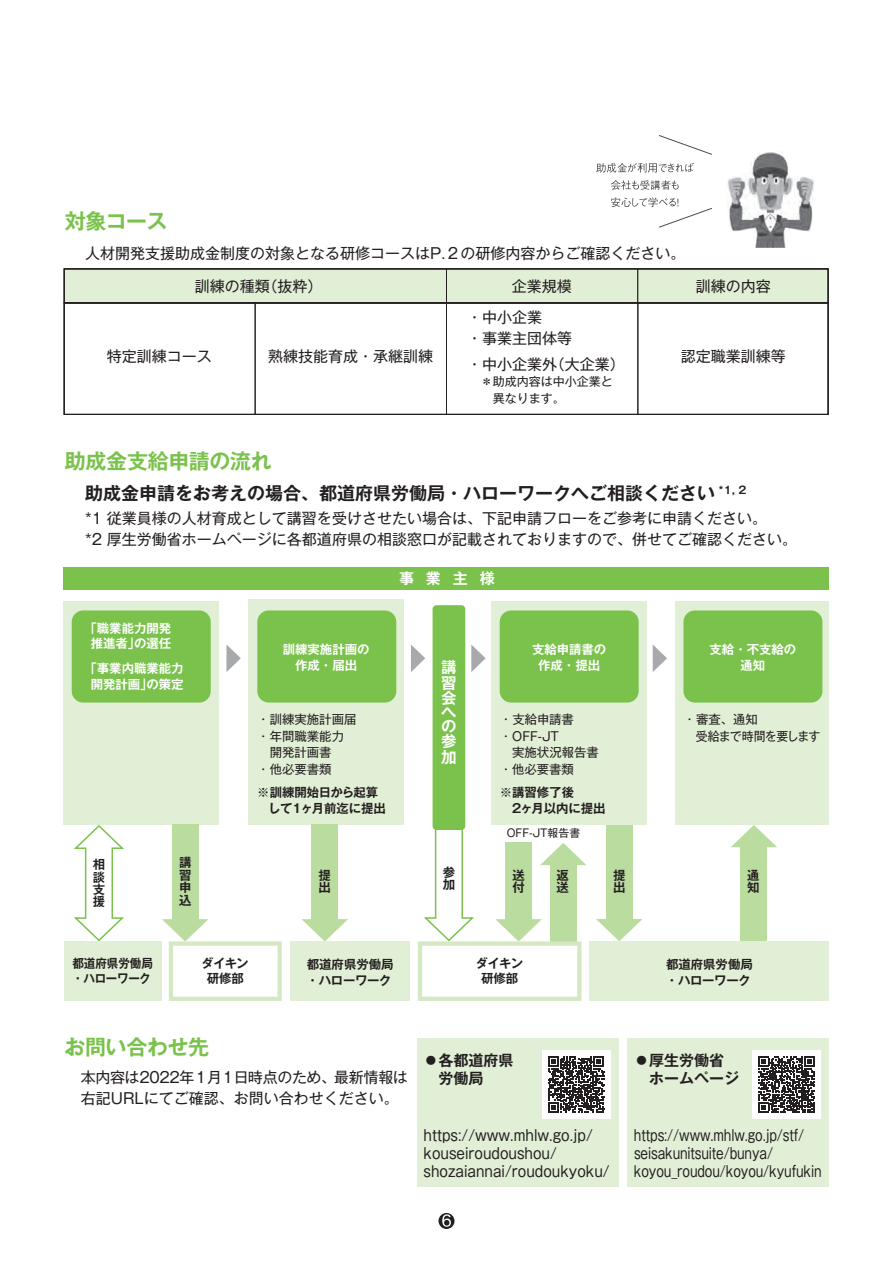
<style>
.page{position:relative;width:893px;height:1263px;background:#fff}
.page>*{position:absolute;margin:0;border:0;box-sizing:border-box;transform-origin:0 0}
.t1{font:21px "Gothic MB101 Pr 6 N De Bold 90 msp RKSJ H";letter-spacing:-.02em;color:#7ac24b}
.t2{font:18px "Gothic MB101 Pr 6 N De Bold 90 msp RKSJ H";color:#231f20}
.t3{font:15.45px/14.9px "Gothic MB101 Pro De Bold 90 msp RKSJ H";color:#fff;text-align:justify}
.t4{font:15px/21px "Gothic MB101 Pr 6 N Regular 90 msp RKSJ H";color:#231f20}
.t5{font:15px/18px "Gothic MB101 Pr 6 N Regular 90 msp RKSJ H";color:#231f20;scale:.81 1}
.t6{font:15px/18px "Gothic MB101 Pr 6 N Regular 90 msp RKSJ H";color:#231f20;scale:.9 1}
.t7{font:15px/18px "Gothic MB101 Pr 6 N De Bold 90 msp RKSJ H";color:#231f20}
.t8{font:15px "Gothic MB101 Pro De Bold 90 msp RKSJ H";color:#fff}
.t9{font:12.45px/12.5px "Gothic MB101 Pro De Bold 90 msp RKSJ H";color:#231f20}
.t10{font:12.45px/15.5px "Gothic MB101 Pro De Bold 90 msp RKSJ H";color:#fff;text-align:center}
.t11{font:12.45px/16.5px "Gothic MB101 Pro Regular 90 msp RKSJ H";color:#231f20}
.t12{font:12.45px/16.5px "Gothic MB101 Pro Regular 90 msp RKSJ H";letter-spacing:-.045em;color:#231f20}
.t13{font:12.45px/15.5px "Gothic MB101 Pro De Bold 90 msp RKSJ H";color:#231f20;scale:.93 1}
.t14{font:12px/16.5px "Gothic MB101 Pr 6 N Regular 90 msp RKSJ H";color:#231f20}
.t15{font:10.8px "Gothic MB101 Pro Regular 90 msp RKSJ H";color:#231f20}
</style>
<div class="page">
<div style="left:438px;top:1213px;width:16px;height:16px;background:#231f20;border-radius:50%"></div>
<svg style="left:442px;top:1214px;width:9px;height:13px"></svg>
<div style="left:64px;top:601px;width:155px;height:224px;background:#e1efd6"></div>
<div style="left:64px;top:941px;width:97px;height:60px;background:#e1efd6"></div>
<div style="left:249px;top:600px;width:155px;height:225px;background:#e1efd6"></div>
<div style="left:492px;top:601px;width:155px;height:224px;background:#e1efd6"></div>
<div style="left:675px;top:601px;width:154px;height:224px;background:#e1efd6"></div>
<div style="left:741px;top:846px;width:26px;height:96px;background:#bbdc9f"></div>
<svg style="left:731px;top:825px;width:46px;height:22px"></svg>
<div style="left:606px;top:825px;width:27px;height:96px;background:#bbdc9f"></div>
<svg style="left:596px;top:919px;width:46px;height:22px"></svg>
<div style="left:64px;top:567px;width:765px;height:23px;background:#7ac24b"></div>
<div style="left:311px;top:825px;width:27px;height:96px;background:#bbdc9f"></div>
<svg style="left:302px;top:919px;width:46px;height:22px"></svg>
<div style="left:172px;top:825px;width:26px;height:96px;background:#bbdc9f"></div>
<svg style="left:162px;top:919px;width:120px;height:82px"></svg>
<div style="left:291px;top:941px;width:119px;height:60px;background:#e1efd6"></div>
<svg style="left:418px;top:823px;width:168px;height:178px"></svg>
<div style="left:590px;top:941px;width:239px;height:60px;background:#e1efd6"></div>
<div style="left:257px;top:610px;width:139px;height:92px;background:#7ac24b;border-radius:11px"></div>
<div style="left:500px;top:610px;width:139px;height:92px;background:#7ac24b;border-radius:11px"></div>
<div style="left:683px;top:610px;width:139px;height:92px;background:#7ac24b;border-radius:11px"></div>
<div style="left:72px;top:610px;width:139px;height:92px;background:#7ac24b;border-radius:11px"></div>
<svg style="left:226px;top:644px;width:15px;height:28px"></svg>
<svg style="left:411px;top:645px;width:14px;height:27px"></svg>
<svg style="left:471px;top:644px;width:15px;height:28px"></svg>
<svg style="left:653px;top:645px;width:14px;height:27px"></svg>
<div style="left:433px;top:605px;width:32px;height:225px;background:#7ac24b;border-radius:4px"></div>
<svg style="left:74px;top:825px;width:50px;height:117px"></svg>
<svg style="left:66px;top:270px;width:761px;height:143px"></svg>
<div style="left:64px;top:268px;width:765px;height:147px;border:1px solid #231f20"></div>
<div style="left:417px;top:1038px;width:202px;height:148px;background:#e1efd6"></div>
<div style="left:627px;top:1038px;width:202px;height:148px;background:#e1efd6"></div>
<div style="left:542px;top:1050px;width:68px;height:69px;background:#fff"></div>
<svg style="left:548px;top:1056px;width:56px;height:56px"></svg>
<div style="left:753px;top:1050px;width:68px;height:69px;background:#fff"></div>
<svg style="left:759px;top:1056px;width:56px;height:56px"></svg>
<img style="left:727px;top:152px;width:87px;height:96px">
<svg style="left:596px;top:163px;width:98px;height:10px"></svg>
<svg style="left:611px;top:180px;width:68px;height:10px"></svg>
<svg style="left:659px;top:135px;width:53px;height:20px"></svg>
<svg style="left:611px;top:197px;width:101px;height:31px"></svg>
<h1 class="t1" style="left:65px;top:213px;width:104px">対象コース</h1>
<p class="t4" style="left:85px;top:245px;width:602px">人材開発支援助成金制度の対象となる研修コースはP.２の研修内容からご確認ください。</p>
<p class="t4" style="left:195px;top:277px;width:129px">訓練の種類（抜粋）</p>
<p class="t4" style="left:512px;top:277px;width:61px">企業規模</p>
<p class="t4" style="left:696px;top:277px;width:76px">訓練の内容</p>
<p class="t4" style="left:107px;top:347px;width:106px">特定訓練コース</p>
<p class="t4" style="left:268px;top:347px;width:167px">熟練技能育成・承継訓練</p>
<p class="t4" style="left:467px;top:309px;width:106px">・中小企業<br>・事業主団体等</p>
<p class="t4" style="left:467px;top:356px;width:159px">・中小企業外（大企業）</p>
<p class="t14" style="left:493px;top:375px;width:121px;text-indent:-12px">＊助成内容は中小企業と異なります。</p>
<p class="t4" style="left:681px;top:347px;width:106px">認定職業訓練等</p>
<h1 class="t1" style="left:65px;top:453px;width:209px">助成金支給申請の流れ</h1>
<p class="t2" style="left:85px;top:486px;width:663px">助成金申請をお考えの場合、都道府県労働局・ハローワークへご相談ください <sup>*1,</sup> <sup>2</sup></p>
<p class="t4" style="left:85px;top:510px;width:713px">*1 従業員様の人材育成として講習を受けさせたい場合は、下記申請フローをご参考に申請ください。<br>*2 厚生労働省ホームページに各都道府県の相談窓口が記載されておりますので、併せてご確認ください。</p>
<p class="t10" style="left:85px;top:622px;width:88px">「職業能力開発推進者」の選任</p>
<p class="t10" style="left:85px;top:662px;width:101px">「事業内職業能力開発計画」の策定</p>
<p class="t9" style="left:93px;top:860px;width:13px;text-align:justify">相談支援</p>
<p class="t9" style="left:179px;top:858px;width:14px;text-align:justify">講習申込</p>
<p class="t8" style="left:399px;top:572px;width:97px">事　業　主　様</p>
<p class="t10" style="left:283px;top:643px;width:88px">訓練実施計画の作成・届出</p>
<p class="t10" style="left:532px;top:643px;width:76px">支給申請書の作成・提出</p>
<p class="t10" style="left:710px;top:643px;width:88px">支給・不支給の通知</p>
<p class="t3" style="left:441px;top:662px;width:17px;line-height:15.5px">講習会</p>
<p class="t3" style="left:441px;top:707px;width:17px">への参加</p>
<p class="t11" style="left:257px;top:713px;width:101px">・訓練実施計画届・年間職業能力　開発計画書<br>・他必要書類</p>
<p class="t11" style="left:500px;top:713px;width:101px">・支給申請書・OFF-JT<br>　実施状況報告書・他必要書類</p>
<p class="t12" style="left:696px;top:713px;width:126px;text-indent:-12px">・審査、通知<br>受給まで時間を要します</p>
<p class="t9" style="left:257px;top:786px;width:130px;line-height:15.5px">※訓練開始日から起算　して１ヶ月前迄に提出</p>
<p class="t9" style="left:500px;top:786px;width:107px;line-height:15.5px">※講習修了後<br>　２ヶ月以内に提出</p>
<p class="t15" style="left:507px;top:829px;width:75px">OFF-JT報告書</p>
<p class="t9" style="left:319px;top:870px;width:13px">提出</p>
<p class="t9" style="left:443px;top:867px;width:14px">参加</p>
<p class="t9" style="left:512px;top:870px;width:14px">送付</p>
<p class="t9" style="left:556px;top:870px;width:14px">返送</p>
<p class="t9" style="left:613px;top:870px;width:13px">提出</p>
<p class="t9" style="left:747px;top:870px;width:14px">通知</p>
<p class="t13" style="left:72px;top:957px;width:88px">都道府県労働局・ハローワーク</p>
<p class="t9" style="left:201px;top:957px;width:49px;line-height:15.5px;text-align:center">ダイキン研修部</p>
<p class="t9" style="left:307px;top:958px;width:89px;line-height:15.5px">都道府県労働局・ハローワーク</p>
<p class="t9" style="left:476px;top:957px;width:49px;line-height:15.5px;text-align:center">ダイキン研修部</p>
<p class="t9" style="left:666px;top:958px;width:89px;line-height:15.5px">都道府県労働局・ハローワーク</p>
<h1 class="t1" style="left:65px;top:1039px;width:146px">お問い合わせ先</h1>
<p class="t4" style="left:81px;top:1069px;width:329px">本内容は2022年１月１日時点のため、最新情報は右記URLにてご確認、お問い合わせください。</p>
<p class="t7" style="left:439px;top:1053px;width:76px;text-indent:-15px">●各都道府県労働局</p>
<p class="t6" style="left:424px;top:1128px;width:208px">https://www.mhlw.go.jp/ kouseiroudoushou/ shozaiannai/roudoukyoku/</p>
<p class="t7" style="left:649px;top:1053px;width:92px;text-indent:-15px">●厚生労働省ホームページ</p>
<p class="t5" style="left:634px;top:1128px;width:233px">https://www.mhlw.go.jp/stf/ seisakunitsuite/bunya/ koyou_roudou/koyou/kyufukin</p>
</div>
